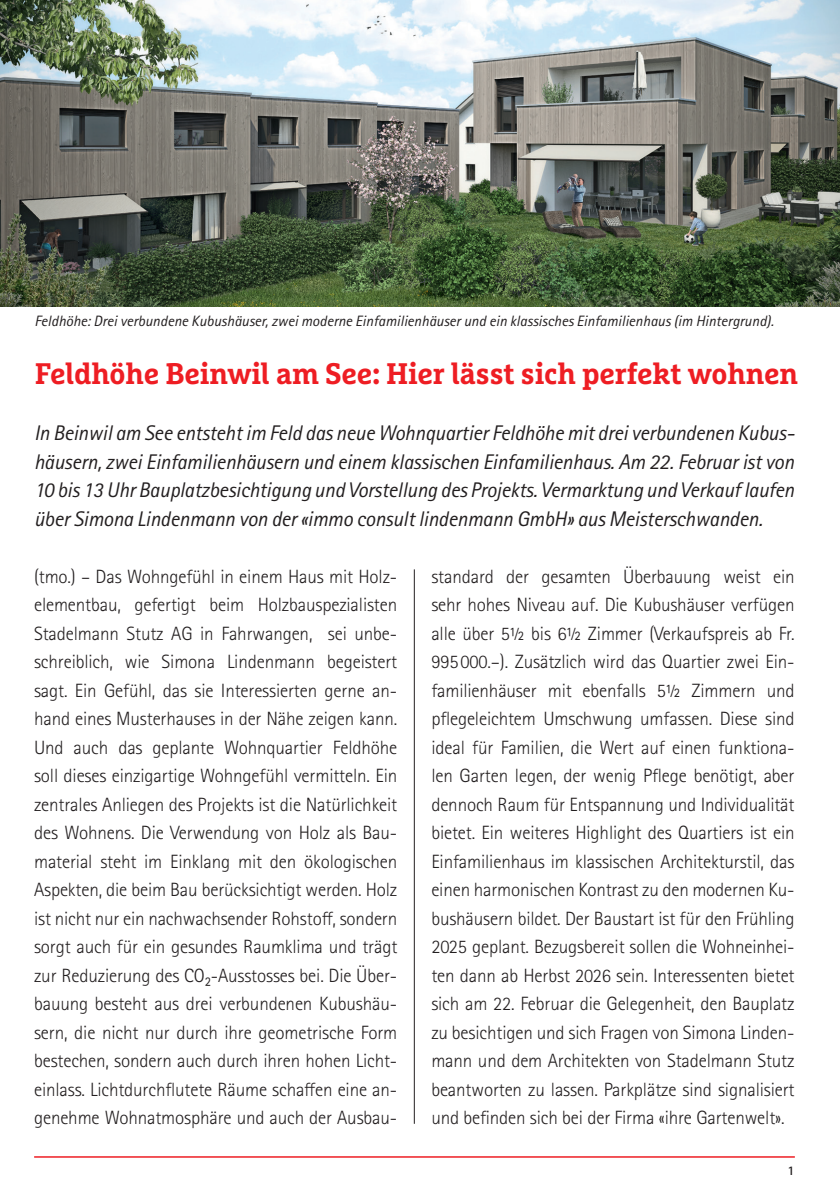
<style>
.page{position:relative;width:840px;height:1191px;background:#fff}
.page>*{position:absolute;margin:0;border:0;box-sizing:border-box;transform-origin:0 0}
.t1{font:700 29.8px "Marselis Slab Pro";letter-spacing:-.01em;color:#ee1d23}
.t2{font:italic 21.2px/28.4px "Rotis Sans Serif Std";letter-spacing:-.01em;color:#231f20;text-align:justify}
.t3{font:300 19.2px/28.6px "Rotis Sans Serif Std";letter-spacing:-.01em;color:#231f20;text-align:justify}
.t4{font:italic 15px "Rotis Sans Serif Std";color:#231f20}
.t5{font:700 13.2px "Rotis Sans Serif Std";color:#231f20}
</style>
<div class="page">
<hr style="left:34px;top:1156px;width:760px;height:1px;background:#ee1d23">
<img style="left:0;top:0;width:839px;height:307px">
<hr style="left:414px;top:569px;width:1px;height:554px;background:#231f20">
<p class="t4" style="left:34px;top:312px;width:740px">Feldhöhe: Drei verbundene Kubushäuser, zwei moderne Einfamilienhäuser und ein klassisches Einfamilienhaus (im Hintergrund).</p>
<h1 class="t1" style="left:35px;top:355px;width:764px">Feldhöhe Beinwil am See: Hier lässt sich perfekt wohnen</h1>
<p class="t2" style="left:34px;top:419px;width:761px">In Beinwil am See entsteht im Feld das neue Wohnquartier Feldhöhe mit drei verbundenen Kubus&shy;häusern, zwei Einfamilienhäusern und einem klassischen Einfamilienhaus. Am 22. Februar ist von 10 bis 13 Uhr Bauplatzbesichtigung und Vorstellung des Projekts. Vermarktung und Verkauf laufen über Simona Lindenmann von der «immo consult lindenmann GmbH» aus Meisterschwanden.</p>
<p class="t3" style="left:34px;top:562px;width:364px">(tmo.) – Das Wohngefühl in einem Haus mit Holz&shy;elementbau, gefertigt beim Holzbauspezialisten Stadelmann Stutz AG in Fahrwangen, sei unbe&shy;schreiblich, wie Simona Lindenmann begeistert sagt. Ein Gefühl, das sie Interessierten gerne an&shy;hand eines Musterhauses in der Nähe zeigen kann.<br>Und auch das geplante Wohnquartier Feldhöhe soll dieses einzigartige Wohngefühl vermitteln. Ein zentrales Anliegen des Projekts ist die Natürlichkeit des Wohnens. Die Verwendung von Holz als Bau&shy;material steht im Einklang mit den ökologischen Aspekten, die beim Bau berücksichtigt werden. Holz ist nicht nur ein nachwachsender Rohstoff, sondern sorgt auch für ein gesundes Raumklima und trägt zur Reduzierung des CO₂-Ausstosses bei. Die Über&shy;bauung besteht aus drei verbundenen Kubushäu&shy;sern, die nicht nur durch ihre geometrische Form bestechen, sondern auch durch ihren hohen Licht&shy;einlass. Lichtdurchflutete Räume schaffen eine an&shy;genehme Wohnatmosphäre und auch der Ausbau-</p>
<p class="t3" style="left:431px;top:562px;width:364px">standard der gesamten Überbauung weist ein sehr hohes Niveau auf. Die Kubushäuser verfügen alle über 5½ bis 6½ Zimmer (Verkaufspreis ab Fr.<br>995000.–). Zusätzlich wird das Quartier zwei Ein&shy;familienhäuser mit ebenfalls 5½ Zimmern und pflegeleichtem Umschwung umfassen. Diese sind ideal für Familien, die Wert auf einen funktiona&shy;len Garten legen, der wenig Pflege benötigt, aber dennoch Raum für Entspannung und Individualität bietet. Ein weiteres Highlight des Quartiers ist ein Einfamilienhaus im klassischen Architekturstil, das einen harmonischen Kontrast zu den modernen Ku&shy;bushäusern bildet. Der Baustart ist für den Frühling 2025 geplant. Bezugsbereit sollen die Wohneinhei&shy;ten dann ab Herbst 2026 sein. Interessenten bietet sich am 22. Februar die Gelegenheit, den Bauplatz zu besichtigen und sich Fragen von Simona Linden&shy;mann und dem Architekten von Stadelmann Stutz beantworten zu lassen. Parkplätze sind signalisiert und befinden sich bei der Firma «ihre Gartenwelt».</p>
<p class="t5" style="left:787px;top:1161px;width:9px">1</p>
</div>
